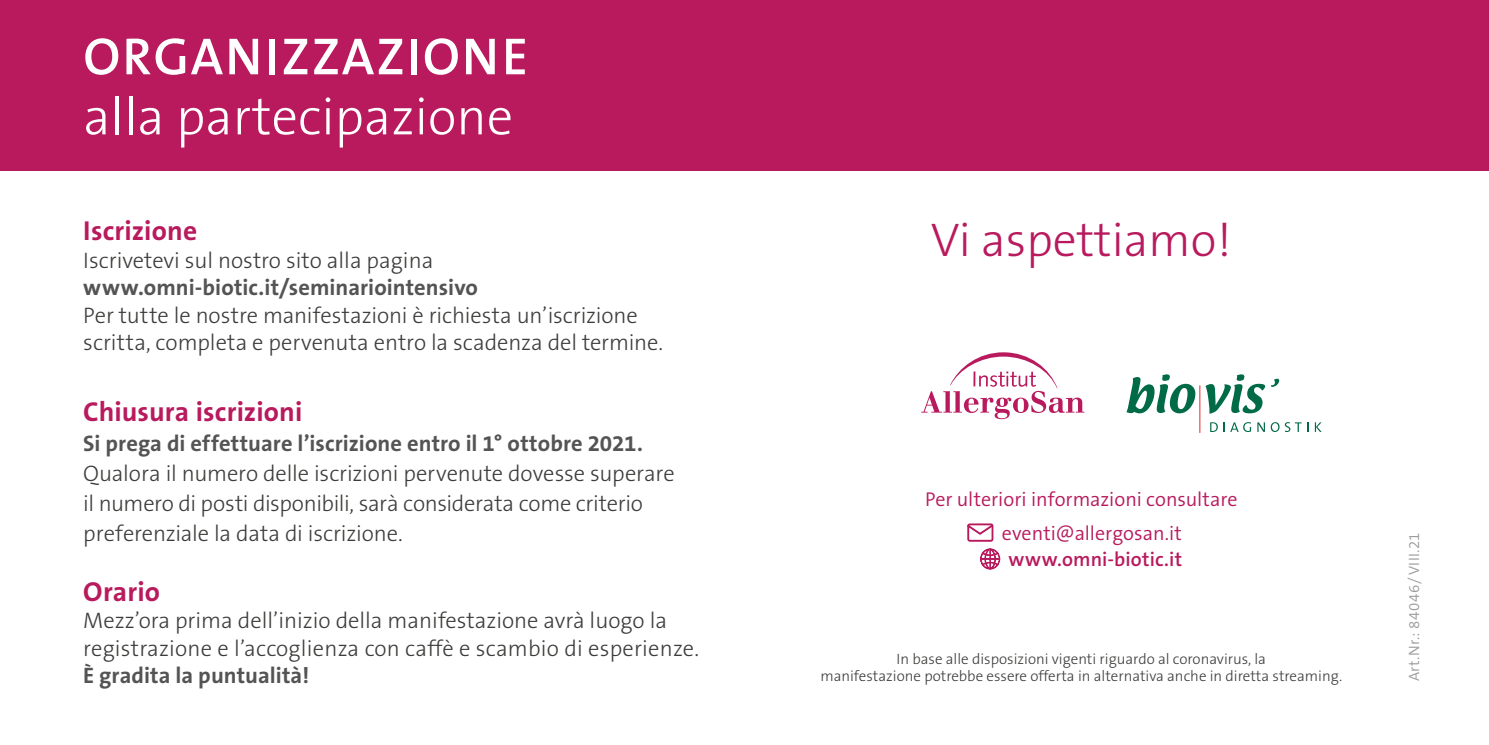
<style>
.page{position:relative;width:1489px;height:745px;background:#fff}
.page>*{position:absolute;margin:0;border:0;box-sizing:border-box;transform-origin:0 0}
.t1{font:300 52.5px "The Sans B3";color:#fff}
.t2{font:600 52.5px "The Sans B6";letter-spacing:.04em;color:#fff}
.t3{font:300 47.5px "The Sans B3";color:#b81a5d}
.t4{font:700 27.5px "The Sans B7";letter-spacing:.005em;color:#b81a5d}
.t5{font:300 22.5px/27.5px "The Sans B3";color:#3c3c3b}
.t6{font:700 22.5px "The Sans B7";letter-spacing:.005em;color:#555454}
.t7{font:300 20px "The Sans B4";color:#b81a5d}
.t8{font:600 20px "The Sans B6";letter-spacing:.005em;color:#b81a5d}
.t9{font:300 15px/17.5px "The Sans B3";color:#3c3c3b;text-align:center}
.t10{font:300 15px "The Sans B4";letter-spacing:.03em;color:#9c9c9c}
</style>
<div class="page">
<div style="left:0;top:0;width:1488px;height:170px;background:#b81a5d"></div>
<svg style="left:980px;top:548px;width:20px;height:21px"></svg>
<svg style="left:967px;top:523px;width:26px;height:18px"></svg>
<svg style="left:921px;top:352px;width:163px;height:67px"></svg>
<svg style="left:1126px;top:374px;width:69px;height:39px"></svg>
<svg style="left:1210px;top:422px;width:7px;height:9px"></svg>
<svg style="left:1230px;top:422px;width:20px;height:9px"></svg>
<svg style="left:1257px;top:422px;width:7px;height:9px"></svg>
<svg style="left:1270px;top:422px;width:32px;height:9px"></svg>
<svg style="left:1314px;top:422px;width:7px;height:9px"></svg>
<svg style="left:1205px;top:374px;width:74px;height:39px"></svg>
<hr style="left:1199px;top:385px;width:1px;height:47px;background:#e6272b">
<h1 class="t2" style="left:83px;top:29px;width:446px">ORGANIZZAZIONE</h1>
<h1 class="t1" style="left:83px;top:89px;width:431px">alla partecipazione</h1>
<p class="t4" style="left:83px;top:216px;width:115px">Iscrizione</p>
<p class="t5" style="left:83px;top:247px;width:351px">Iscrivetevi sul nostro sito alla pagina</p>
<p class="t6" style="left:83px;top:276px;width:396px">www.omni-biotic.it/seminariointensivo</p>
<p class="t5" style="left:83px;top:302px;width:581px">Per tutte le nostre manifestazioni è richiesta un’iscrizione scritta, completa e pervenuta entro la scadenza del termine.</p>
<p class="t4" style="left:83px;top:396px;width:220px">Chiusura iscrizioni</p>
<p class="t6" style="left:83px;top:431px;width:561px">Si prega di effettuare l’iscrizione entro il 1° ottobre 2021.</p>
<p class="t5" style="left:83px;top:458px;width:593px;line-height:30px">Qualora il numero delle iscrizioni pervenute dovesse superare il numero di posti disponibili, sarà considerata come criterio preferenziale la data di iscrizione.</p>
<p class="t4" style="left:83px;top:576px;width:78px">Orario</p>
<p class="t5" style="left:83px;top:607px;width:617px">Mezz’ora prima dell’inizio della manifestazione avrà luogo la registrazione e l’accoglienza con caffè e scambio di esperienze.</p>
<p class="t6" style="left:83px;top:663px;width:227px">È gradita la puntualità!</p>
<h2 class="t3" style="left:930px;top:215px;width:302px">Vi aspettiamo!</h2>
<p class="t7" style="left:925px;top:489px;width:314px">Per ulteriori informazioni consultare</p>
<p class="t7" style="left:1001px;top:522px;width:181px">eventi@allergosan.it</p>
<p class="t8" style="left:1008px;top:548px;width:175px">www.omni-biotic.it</p>
<p class="t9" style="left:820px;top:650px;width:523px">In base alle disposizioni vigenti riguardo al coronavirus, la<br>manifestazione potrebbe essere offerta in alternativa anche in diretta streaming.</p>
<p class="t10" style="left:1405px;top:681px;width:151px;rotate:-90deg">Art.Nr.: 84046/VIII.21</p>
</div>
